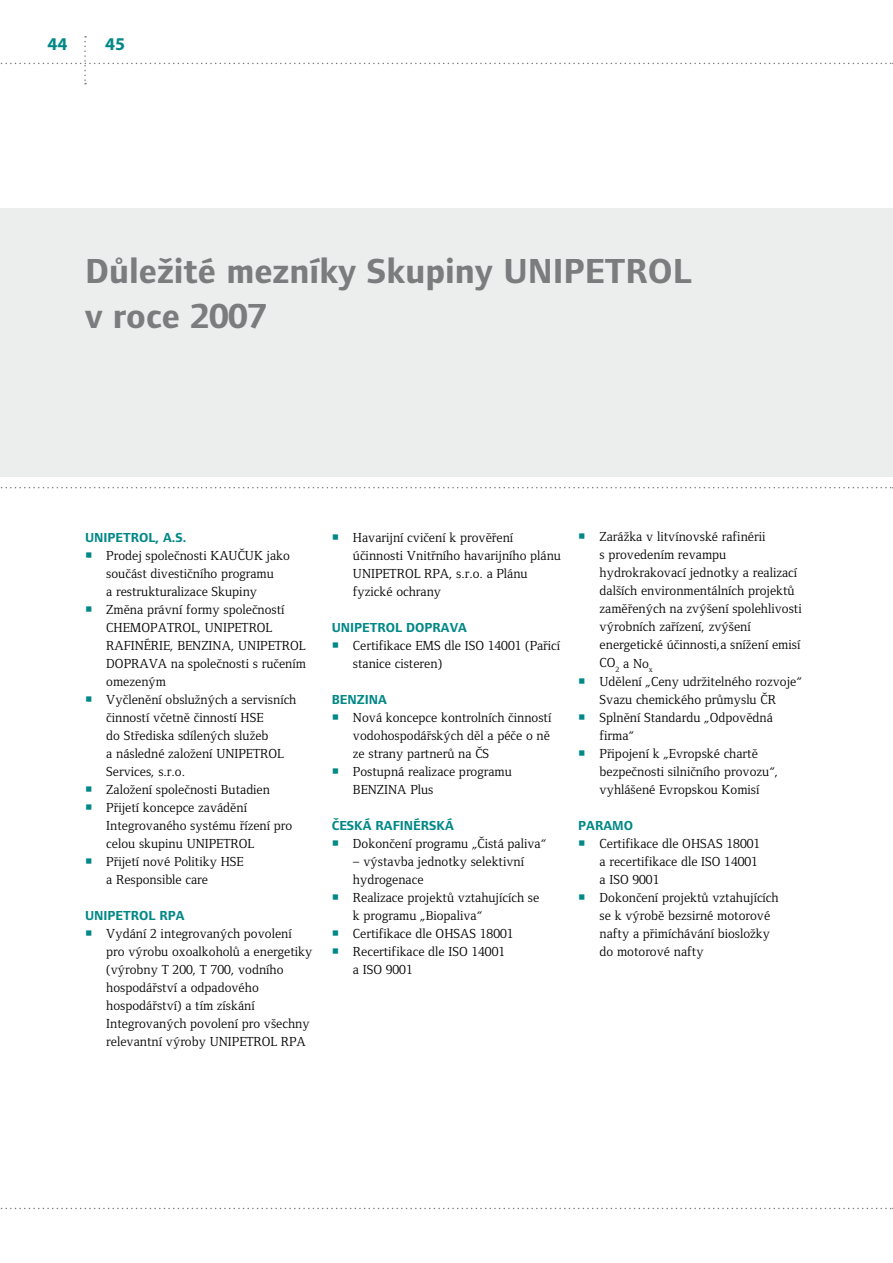
<style>
.page{position:relative;width:893px;height:1263px;background:#fff}
.page>*{position:absolute;margin:0;border:0;box-sizing:border-box;transform-origin:0 0}
.t1{font:36px/45px "Foundry Form Sans Bold CE";color:#7b7c7e}
.t2{font:700 18px "Myriad Pro";color:#008887}
.t3{font:13.5px/18px "Foundry Form Serif Book CE";color:#000}
.t4{font:13.5px "Foundry Form Sans Bold CE";color:#008887}
.s1{color:#008887}
</style>
<div class="page">
<svg style="left:0;top:487px;width:893px;height:1px"></svg>
<svg style="left:0;top:1208px;width:893px;height:1px"></svg>
<svg style="left:0;top:36px;width:893px;height:48px"></svg>
<div style="left:0;top:208px;width:893px;height:269px;background:#eceded"></div>
<h2 class="t2" style="left:48px;top:33px;width:21px">44</h2>
<h2 class="t2" style="left:105px;top:33px;width:21px">45</h2>
<h1 class="t1" style="left:85px;top:248px;width:608px">Důležité mezníky Skupiny UNIPETROL v roce 2007</h1>
<p class="t4" style="left:85px;top:529px;width:103px">UNIPETROL, a.s.</p>
<p class="t3" style="left:106px;top:546px;width:185px;text-indent:-21px"><span class="s1">○</span> Prodej společnosti KAUČUK jako součást divestičního programu<br>a restrukturalizace Skupiny</p>
<p class="t3" style="left:106px;top:600px;width:201px;text-indent:-21px"><span class="s1">○</span> Změna právní formy společností<br>CHEMOPATROL, UNIPETROL<br>RAFINÉRIE, BENZINA, UNIPETROL<br>DOPRAVA na společnosti s ručením omezeným</p>
<p class="t3" style="left:106px;top:690px;width:192px;text-indent:-21px"><span class="s1">○</span> Vyčlenění obslužných a servisních činností včetně činností HSE<br>do Střediska sdílených služeb<br>a následné založení UNIPETROL<br>Services, s.r.o.</p>
<p class="t3" style="left:85px;top:780px;width:187px"><span class="s1">○</span> Založení společnosti Butadien</p>
<p class="t3" style="left:106px;top:798px;width:187px;text-indent:-21px"><span class="s1">○</span> Přijetí koncepce zavádění<br>Integrovaného systému řízení pro celou skupinu UNIPETROL</p>
<p class="t3" style="left:106px;top:852px;width:139px;text-indent:-21px"><span class="s1">○</span> Přijetí nové Politiky HSE a Responsible care</p>
<p class="t4" style="left:85px;top:907px;width:101px">UNIPETROL RPA</p>
<p class="t3" style="left:106px;top:924px;width:208px;text-indent:-21px"><span class="s1">○</span> Vydání 2 integrovaných povolení pro výrobu oxoalkoholů a energetiky (výrobny T 200, T 700, vodního hospodářství a odpadového hospodářství) a tím získání<br>Integrovaných povolení pro všechny relevantní výroby UNIPETROL RPA</p>
<p class="t3" style="left:353px;top:528px;width:210px;text-indent:-21px"><span class="s1">○</span> Havarijní cvičení k prověření účinnosti Vnitřního havarijního plánu<br>UNIPETROL RPA, s.r.o. a Plánu fyzické ochrany</p>
<p class="t4" style="left:332px;top:619px;width:137px">UNIPETROL DOPRAVA</p>
<p class="t3" style="left:353px;top:636px;width:209px;text-indent:-21px"><span class="s1">○</span> Certifikace EMS dle ISO 14001 (Pařicí stanice cisteren)</p>
<p class="t4" style="left:332px;top:691px;width:57px">BENZINA</p>
<p class="t3" style="left:353px;top:708px;width:200px;text-align:justify;text-indent:-21px"><span class="s1">○</span> Nová koncepce kontrolních činností vodohospodářských děl a péče o ně ze strany partnerů na ČS</p>
<p class="t3" style="left:353px;top:762px;width:160px;text-indent:-21px"><span class="s1">○</span> Postupná realizace programu<br>BENZINA Plus</p>
<p class="t4" style="left:332px;top:817px;width:124px">ČESKÁ RAFINÉRSKÁ</p>
<p class="t3" style="left:332px;top:834px;width:216px"><span class="s1">○</span> Dokončení programu „Čistá paliva“</p>
<p class="t3" style="left:353px;top:852px;width:173px">– výstavba jednotky selektivní hydrogenace</p>
<p class="t3" style="left:353px;top:888px;width:188px;text-indent:-21px"><span class="s1">○</span> Realizace projektů vztahujících se k programu „Biopaliva“</p>
<p class="t3" style="left:332px;top:924px;width:183px"><span class="s1">○</span> Certifikace dle OHSAS 18001</p>
<p class="t3" style="left:353px;top:942px;width:154px;text-indent:-21px"><span class="s1">○</span> Recertifikace dle ISO 14001 a ISO 9001</p>
<p class="t3" style="left:600px;top:528px;width:204px;text-indent:-21px"><span class="s1">○</span> Zarážka v litvínovské rafinérii<br>s provedením revampu hydrokrakovací jednotky a realizací dalších environmentálních projektů zaměřených na zvýšení spolehlivosti výrobních zařízení, zvýšení energetické účinnosti,a snížení emisí<br>CO<sub>2</sub> a No<sub>x</sub></p>
<p class="t3" style="left:578px;top:672px;width:225px;text-align:center"><span class="s1">○</span> Udělení „Ceny udržitelného rozvoje“<br>Svazu chemického průmyslu ČR</p>
<p class="t3" style="left:600px;top:708px;width:175px;text-indent:-21px"><span class="s1">○</span> Splnění Standardu „Odpovědná firma“</p>
<p class="t3" style="left:600px;top:744px;width:180px;text-indent:-21px"><span class="s1">○</span> Připojení k „Evropské chartě bezpečnosti silničního provozu“, vyhlášené Evropskou Komisí</p>
<p class="t4" style="left:578px;top:817px;width:56px">PARAMO</p>
<p class="t3" style="left:600px;top:834px;width:162px;text-indent:-21px"><span class="s1">○</span> Certifikace dle OHSAS 18001 a recertifikace dle ISO 14001 a ISO 9001</p>
<p class="t3" style="left:600px;top:888px;width:181px;text-indent:-21px"><span class="s1">○</span> Dokončení projektů vztahujících se k výrobě bezsirné motorové nafty a přimíchávání biosložky do motorové nafty</p>
</div>
